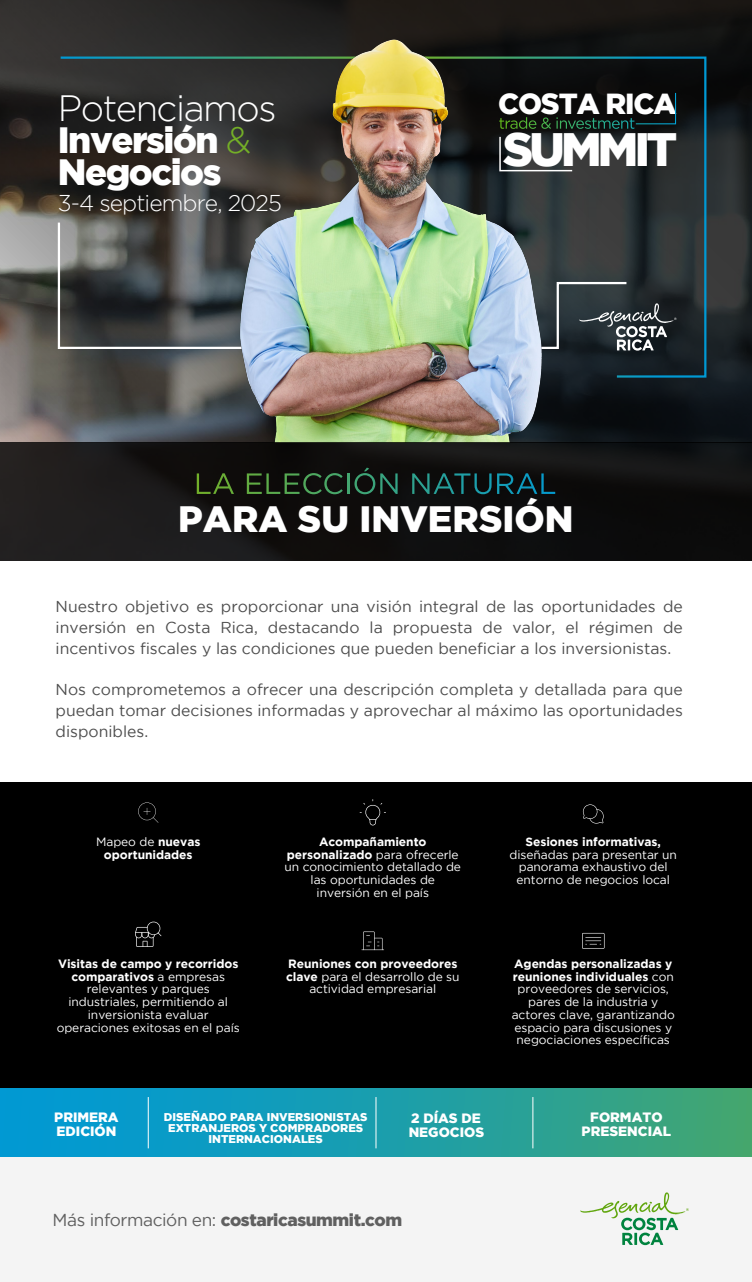
<style>
.page{position:relative;width:752px;height:1282px;background:#fff}
.page>*{position:absolute;margin:0;border:0;box-sizing:border-box;transform-origin:0 0}
.t1{font:900 46.72px "Gotham";letter-spacing:-.08em;color:#fff}
.t2{font:900 36.6px "Gotham";color:#fff}
.t3{font:900 36.53px/32.2px "Gotham";letter-spacing:-.04em;color:#fff}
.t4{font:300 36.53px "Gotham";letter-spacing:-.04em;color:#fff}
.t5{font:900 28.95px "Gotham";letter-spacing:-.04em;color:#fff}
.t6{font:300 22.8px "Gotham";letter-spacing:-.04em;color:#fff}
.t7{font:900 17.25px "Gotham";letter-spacing:-.025em;color:#606060}
.t8{font:15.75px/20.9px "Gotham";color:#4d4d4d;text-align:justify}
.t9{font:900 13.5px/14.7px "Gotham";color:#fff}
.t10{font:12px/12.8px "Gotham";letter-spacing:-.005em;color:#fff;text-align:center}
.t11{font:700 12px/12.8px "Gotham";letter-spacing:-.005em;color:#fff;text-align:center}
.t12{font:900 11.25px/11.2px "Gotham";color:#fff;text-align:center}
.s1{font-weight:300;color:#74af27}
.s2{font-weight:400}
.s3{font-weight:700}
</style>
<div class="page">
<div style="left:0;top:1154px;width:751px;height:127px;background:#f4f4f4"></div>
<div style="left:0;top:1073px;width:751px;height:83px;background:linear-gradient(to right,#0098dd,#40a575)"></div>
<div style="left:0;top:782px;width:751px;height:306px;background:#000"></div>
<svg style="left:0;top:0;width:751px;height:442px;background:#333"></svg>
<svg style="left:58px;top:55px;width:649px;height:324px;background:#292e2f"></svg>
<svg style="left:57px;top:220px;width:571px;height:130px;background:#4b4e4f"></svg>
<img style="left:206px;top:18px;width:359px;height:424px">
<svg style="left:499px;top:137px;width:73px;height:34px;background:#393e3f"></svg>
<svg style="left:518px;top:93px;width:157px;height:36px;background:#0d1511"></svg>
<svg style="left:579px;top:303px;width:97px;height:47px;background:#444b4f"></svg>
<div style="left:0;top:442px;width:751px;height:118px;background:linear-gradient(to right,#1d1b1a,#090a0a)"></div>
<svg style="left:197px;top:473px;width:37px;height:21px"></svg>
<svg style="left:247px;top:473px;width:95px;height:21px;background:#20341d"></svg>
<hr style="left:347px;top:473px;width:2px;height:21px;background:#44a66f">
<svg style="left:354px;top:467px;width:43px;height:27px"></svg>
<svg style="left:412px;top:473px;width:79px;height:21px;background:#123231"></svg>
<svg style="left:497px;top:473px;width:58px;height:21px"></svg>
<svg style="left:580px;top:1192px;width:108px;height:52px"></svg>
<svg style="left:138px;top:802px;width:20px;height:20px"></svg>
<hr style="left:148px;top:1096px;width:1px;height:52px;background:#fff">
<hr style="left:375px;top:1096px;width:1px;height:52px;background:#fff">
<hr style="left:532px;top:1096px;width:1px;height:52px;background:#fff">
<svg style="left:135px;top:921px;width:26px;height:25px"></svg>
<svg style="left:359px;top:799px;width:27px;height:26px"></svg>
<svg style="left:361px;top:931px;width:23px;height:19px"></svg>
<svg style="left:582px;top:932px;width:22px;height:16px"></svg>
<svg style="left:582px;top:804px;width:21px;height:19px"></svg>
<h3 class="t4" style="left:58px;top:88px;width:220px">Potenciamos</h3>
<h3 class="t5" style="left:498px;top:87px;width:180px">COSTA RICA</h3>
<h3 class="t3" style="left:58px;top:123px;width:195px">Inversión <span class="s1">&amp;<br></span>Negocios</h3>
<h3 class="t6" style="left:58px;top:191px;width:225px">3-4 septiembre, 2025</h3>
<h1 class="t1" style="left:502px;top:122px;width:176px">SUMMIT</h1>
<h2 class="t2" style="left:178px;top:498px;width:397px">PARA SU INVERSIÓN</h2>
<h3 class="t8" style="left:56px;top:595px;width:628px">Nuestro objetivo es proporcionar una visión integral de las oportunidades de inversión en Costa Rica, destacando la propuesta de valor, el régimen de incentivos fiscales y las condiciones que pueden beneficiar a los inversionistas.</h3>
<h3 class="t8" style="left:56px;top:679px;width:628px">Nos comprometemos a ofrecer una descripción completa y detallada para que puedan tomar decisiones informadas y aprovechar al máximo las oportunidades disponibles.</h3>
<p class="t11" style="left:96px;top:835px;width:106px"><span class="s2">Mapeo de</span> nuevas oportunidades</p>
<p class="t10" style="left:284px;top:835px;width:178px"><span class="s3">Acompañamiento personalizado</span> para ofrecerle un conocimiento detallado de las oportunidades de inversión en el país</p>
<p class="t11" style="left:525px;top:835px;width:137px">Sesiones informativas,</p>
<p class="t10" style="left:509px;top:847px;width:169px">diseñadas para presentar un panorama exhaustivo del entorno de negocios local</p>
<p class="t10" style="left:57px;top:957px;width:184px"><span class="s3">Visitas de campo y recorridos comparativos</span> a empresas relevantes y parques industriales, permitiendo al inversionista evaluar operaciones exitosas en el país</p>
<p class="t10" style="left:286px;top:956px;width:175px"><span class="s3">Reuniones con proveedores clave</span> para el desarrollo de su actividad empresarial</p>
<p class="t10" style="left:511px;top:956px;width:164px"><span class="s3">Agendas personalizadas y reuniones individuales</span> con proveedores de servicios, pares de la industria y actores clave, garantizando espacio para discusiones y negociaciones específicas</p>
<p class="t9" style="left:54px;top:1109px;width:66px">PRIMERA<br>EDICIÓN</p>
<p class="t12" style="left:164px;top:1110px;width:205px">DISEÑADO PARA INVERSIONISTAS<br>EXTRANJEROS Y COMPRADORES<br>INTERNACIONALES</p>
<p class="t9" style="left:408px;top:1109px;width:77px">2 DÍAS DE<br>NEGOCIOS</p>
<p class="t9" style="left:581px;top:1109px;width:91px;text-align:center">FORMATO<br>PRESENCIAL</p>
<h3 class="t7" style="left:53px;top:1210px;width:351px"><span class="s2">Más información en:</span> costaricasummit.com</h3>
</div>
